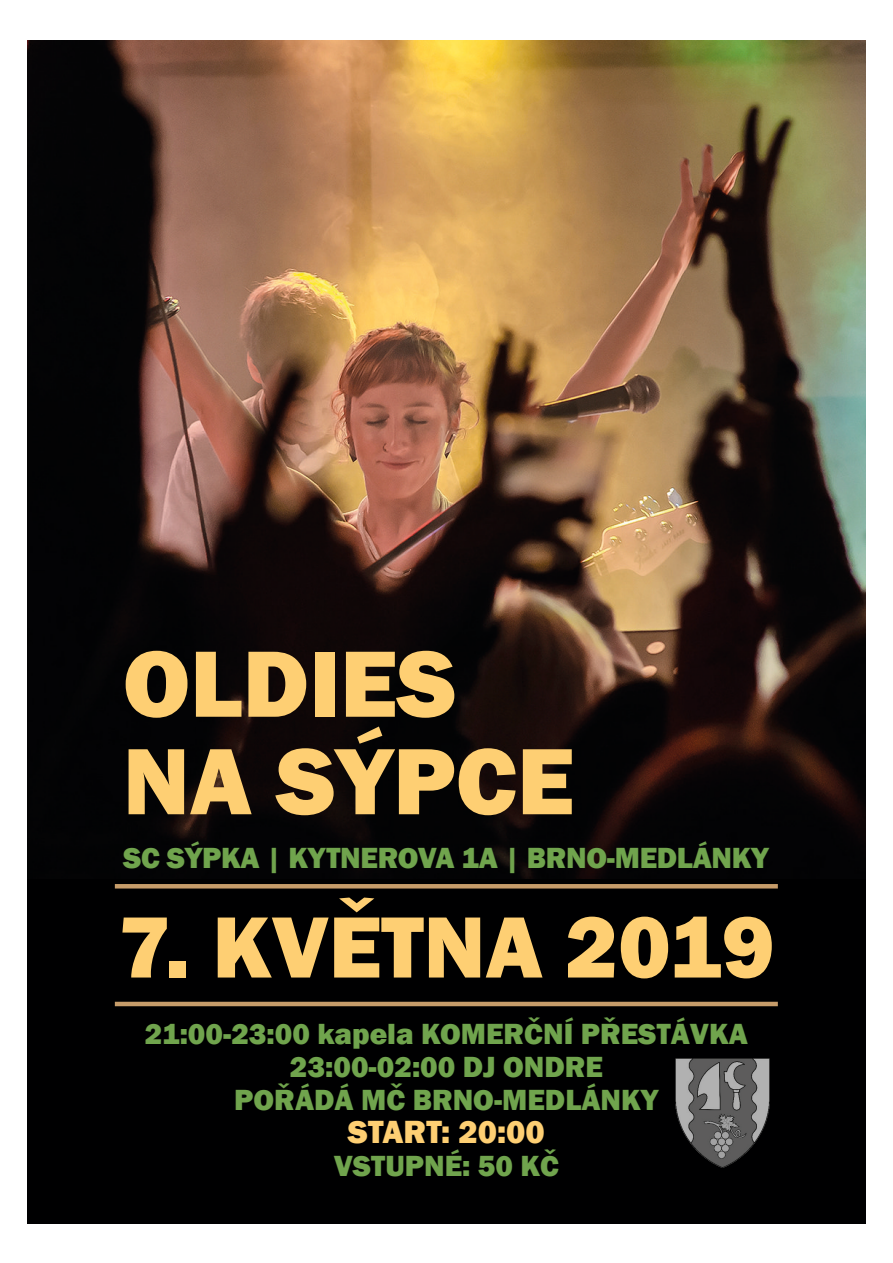
<style>
.page{position:relative;width:893px;height:1263px;background:#fff}
.page>*{position:absolute;margin:0;border:0;box-sizing:border-box;transform-origin:0 0}
.t1{font:800 97.5px/97.5px "Franklin Gothic";color:#fecf73}
.t2{font:800 90px "Franklin Gothic";color:#fecf73}
.t3{font:800 33px "Franklin Gothic";color:#fecf73}
.t4{font:800 30px/33px "Franklin Gothic";color:#70a44d;text-align:center}
</style>
<div class="page">
<div style="left:27px;top:41px;width:838px;height:1183px;background:#000001"></div>
<img style="left:27px;top:41px;width:838px;height:838px">
<hr style="left:115px;top:884px;width:663px;height:4px;background:#c69c6a">
<hr style="left:115px;top:1002px;width:663px;height:4px;background:#c69c6a">
<img style="left:676px;top:1058px;width:94px;height:110px">
<h1 class="t1" style="left:123px;top:643px;width:453px">OLDIES<br>NA SÝPCE</h1>
<p class="t4" style="left:123px;top:844px;width:647px">SC SÝPKA | KYTNEROVA 1A | BRNO-MEDLÁNKY</p>
<h2 class="t2" style="left:118px;top:914px;width:658px">7. KVĚTNA 2019</h2>
<p class="t4" style="left:145px;top:1020px;width:604px">21:00-23:00 kapela KOMERČNÍ PŘESTÁVKA<br>23:00-02:00 DJ ONDRE<br>POŘÁDÁ MČ BRNO-MEDLÁNKY</p>
<p class="t3" style="left:348px;top:1120px;width:199px">START: 20:00</p>
<p class="t4" style="left:334px;top:1152px;width:227px">VSTUPNÉ: 50 KČ</p>
</div>
